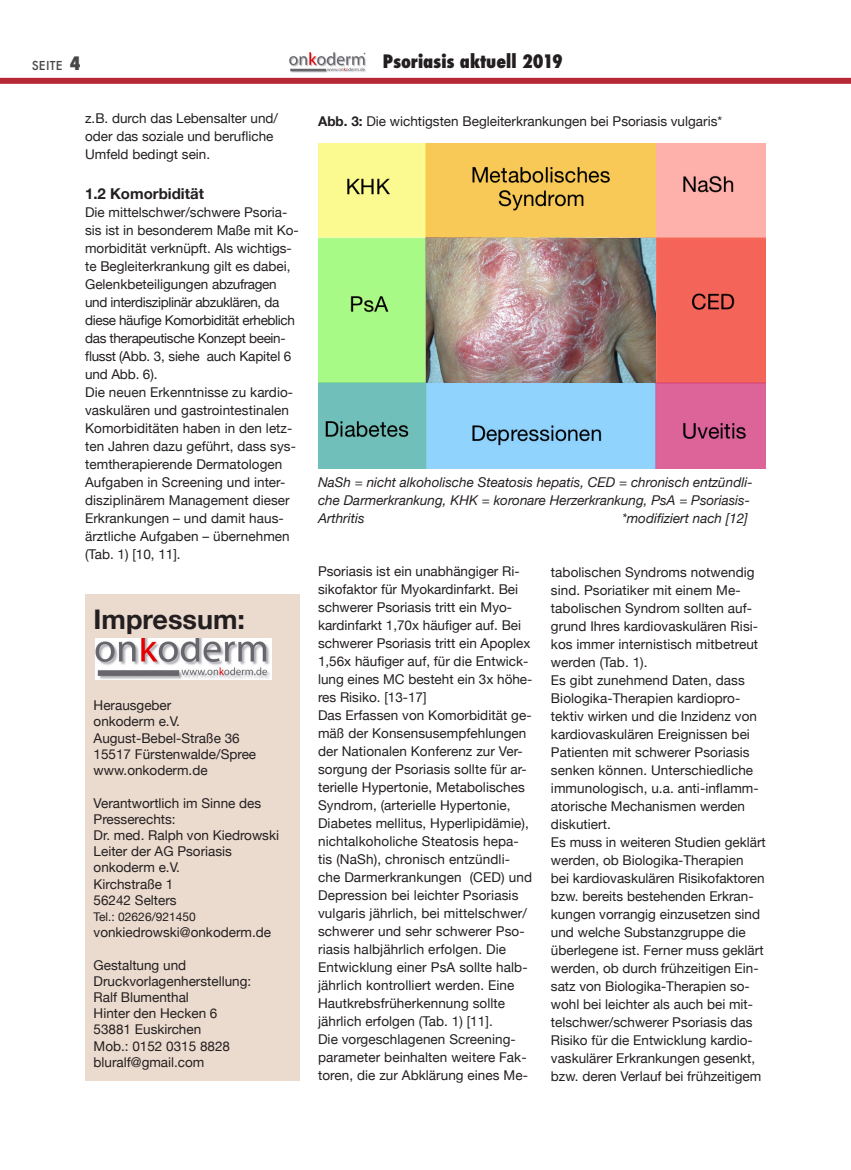
<style>
.page{position:relative;width:851px;height:1170px;background:#fff}
.page>*{position:absolute;margin:0;border:0;box-sizing:border-box;transform-origin:0 0}
.Titel{font:700 27px "Helvetica Neue";color:#231f20}
.t1{font:800 condensed 18px "Futura";color:#231f20}
.Titel-2{font:700 15px "Helvetica Neue";color:#231f20}
.Fließtext{font:13.5px/18px "Helvetica Neue";color:#231f20}
.Fließtext-2{font:italic 13.5px/18px "Helvetica Neue";color:#231f20}
.Fließtext-3{font:12px "Helvetica Neue";color:#231f20}
.t2{font:500 12px "Futura";letter-spacing:.02em;color:#454647}
.s1{font-weight:800;font-stretch:condensed;font-size:18px}
.s2{font-weight:700}
</style>
<div class="page">
<img style="left:289px;top:52px;width:77px;height:21px">
<div style="left:0;top:78px;width:850px;height:6px;background:#b72837"></div>
<img style="left:318px;top:144px;width:447px;height:324px">
<img style="left:426px;top:238px;width:229px;height:144px">
<div style="left:85px;top:594px;width:215px;height:486px;background:#ebdace"></div>
<img style="left:96px;top:638px;width:175px;height:42px">
<p class="t2" style="left:32px;top:57px;width:51px">SEITE <span class="s1">4</span></p>
<h2 class="t1" style="left:382px;top:49px;width:182px">Psoriasis aktuell 2019</h2>
<p class="Fließtext" style="left:85px;top:110px;width:194px">z.B. durch das Lebensalter und/ oder das soziale und berufliche<br>Umfeld bedingt sein.</p>
<p class="Titel-2" style="left:85px;top:181px;width:120px">1.2 Komorbidität</p>
<p class="Fließtext" style="left:85px;top:204px;width:215px">Die mittelschwer/schwere Psoria&shy;sis ist in besonderem Maße mit Ko&shy;morbidität verknüpft. Als wichtigs&shy;te Begleiterkrankung gilt es dabei, Gelenkbeteiligungen abzufragen und interdisziplinär abzuklären, da diese häufige Komorbidität erheblich das therapeutische Konzept beein&shy;flusst (Abb. 3, siehe auch Kapitel 6 und Abb. 6).</p>
<p class="Fließtext" style="left:85px;top:384px;width:212px">Die neuen Erkenntnisse zu kardio&shy;vaskulären und gastrointestinalen<br>Komorbiditäten haben in den letz&shy;ten Jahren dazu geführt, dass sys&shy;temtherapierende Dermatologen<br>Aufgaben in Screening und inter&shy;disziplinärem Management dieser<br>Erkrankungen – und damit haus&shy;ärztliche Aufgaben – übernehmen (Tab. 1) [10, 11].</p>
<p class="Titel" style="left:94px;top:598px;width:153px">Impressum:</p>
<p class="Fließtext" style="left:94px;top:697px;width:79px">Herausgeber</p>
<p class="Fließtext" style="left:94px;top:713px;width:88px">onkoderm e.V.</p>
<p class="Fließtext" style="left:94px;top:729px;width:148px">August-Bebel-Straße 36</p>
<p class="Fließtext" style="left:94px;top:745px;width:164px">15517 Fürstenwalde/Spree</p>
<p class="Fließtext" style="left:94px;top:762px;width:115px">www.onkoderm.de</p>
<p class="Fließtext" style="left:94px;top:795px;width:169px;line-height:16.2px">Verantwortlich im Sinne des<br>Presserechts:</p>
<p class="Fließtext" style="left:94px;top:826px;width:187px">Dr. med. Ralph von Kiedrowski</p>
<p class="Fließtext" style="left:94px;top:843px;width:140px">Leiter der AG Psoriasis</p>
<p class="Fließtext" style="left:94px;top:859px;width:88px">onkoderm e.V.</p>
<p class="Fließtext" style="left:94px;top:875px;width:81px">Kirchstraße 1</p>
<p class="Fließtext" style="left:94px;top:891px;width:85px">56242 Selters</p>
<p class="Fließtext-3" style="left:94px;top:908px;width:104px">Tel.: 02626/921450</p>
<p class="Fließtext" style="left:94px;top:924px;width:179px">vonkiedrowski@onkoderm.de</p>
<p class="Fließtext" style="left:94px;top:956px;width:94px">Gestaltung und</p>
<p class="Fließtext" style="left:94px;top:972px;width:159px">Druckvorlagenherstellung:</p>
<p class="Fließtext" style="left:94px;top:988px;width:97px">Ralf Blumenthal</p>
<p class="Fließtext" style="left:94px;top:1005px;width:125px">Hinter den Hecken 6</p>
<p class="Fließtext" style="left:94px;top:1021px;width:109px">53881 Euskirchen</p>
<p class="Fließtext" style="left:94px;top:1037px;width:138px">Mob.: 0152 0315 8828</p>
<p class="Fließtext" style="left:94px;top:1053px;width:112px">bluralf@gmail.com</p>
<p class="Fließtext" style="left:318px;top:113px;width:405px"><span class="s2">Abb. 3:</span> Die wichtigsten Begleiterkrankungen bei Psoriasis vulgaris*</p>
<p class="Fließtext-2" style="left:318px;top:473px;width:436px">NaSh = nicht alkoholische Steatosis hepatis, CED = chronisch entzündli&shy;che Darmerkrankung, KHK = koronare Herzerkrankung, PsA = Psoriasis-<br>Arthritis</p>
<p class="Fließtext-2" style="left:622px;top:509px;width:127px">*modifiziert nach [12]</p>
<p class="Fließtext" style="left:318px;top:562px;width:216px">Psoriasis ist ein unabhängiger Ri&shy;sikofaktor für Myokardinfarkt. Bei schwerer Psoriasis tritt ein Myo&shy;kardinfarkt 1,70x häufiger auf. Bei schwerer Psoriasis tritt ein Apoplex 1,56x häufiger auf, für die Entwick&shy;lung eines MC besteht ein 3x höhe&shy;res Risiko. [13-17]</p>
<p class="Fließtext" style="left:318px;top:706px;width:215px">Das Erfassen von Komorbidität ge&shy;mäß der Konsensusempfehlungen der Nationalen Konferenz zur Ver&shy;sorgung der Psoriasis sollte für ar&shy;terielle Hypertonie, Metabolisches Syndrom, (arterielle Hypertonie, Diabetes mellitus, Hyperlipidämie), nichtalkoholiche Steatosis hepa&shy;tis (NaSh), chronisch entzündli&shy;che Darmerkrankungen (CED) und Depression bei leichter Psoriasis vulgaris jährlich, bei mittelschwer/ schwerer und sehr schwerer Pso&shy;riasis halbjährlich erfolgen. Die Entwicklung einer PsA sollte halb&shy;jährlich kontrolliert werden. Eine Hautkrebsfrüherkennung sollte jährlich erfolgen (Tab. 1) [11].</p>
<p class="Fließtext" style="left:318px;top:1030px;width:211px">Die vorgeschlagenen Screening&shy;parameter beinhalten weitere Fak&shy;toren, die zur Abklärung eines Me-</p>
<p class="Fließtext" style="left:551px;top:563px;width:209px">tabolischen Syndroms notwendig sind. Psoriatiker mit einem Me&shy;tabolischen Syndrom sollten auf&shy;grund Ihres kardiovaskulären Risi&shy;kos immer internistisch mitbetreut werden (Tab. 1).</p>
<p class="Fließtext" style="left:551px;top:671px;width:209px">Es gibt zunehmend Daten, dass<br>Biologika-Therapien kardiopro&shy;tektiv wirken und die Inzidenz von kardiovaskulären Ereignissen bei<br>Patienten mit schwerer Psoriasis senken können. Unterschiedliche immunologisch, u.a. anti-inflamm&shy;atorische Mechanismen werden diskutiert.</p>
<p class="Fließtext" style="left:551px;top:833px;width:216px">Es muss in weiteren Studien geklärt werden, ob Biologika-Therapien<br>bei kardiovaskulären Risikofaktoren bzw. bereits bestehenden Erkran&shy;kungen vorrangig einzusetzen sind und welche Substanzgruppe die überlegene ist. Ferner muss geklärt werden, ob durch frühzeitigen Ein&shy;satz von Biologika-Therapien so&shy;wohl bei leichter als auch bei mit&shy;telschwer/schwerer Psoriasis das Risiko für die Entwicklung kardio&shy;vaskulärer Erkrankungen gesenkt, bzw. deren Verlauf bei frühzeitigem</p>
</div>
